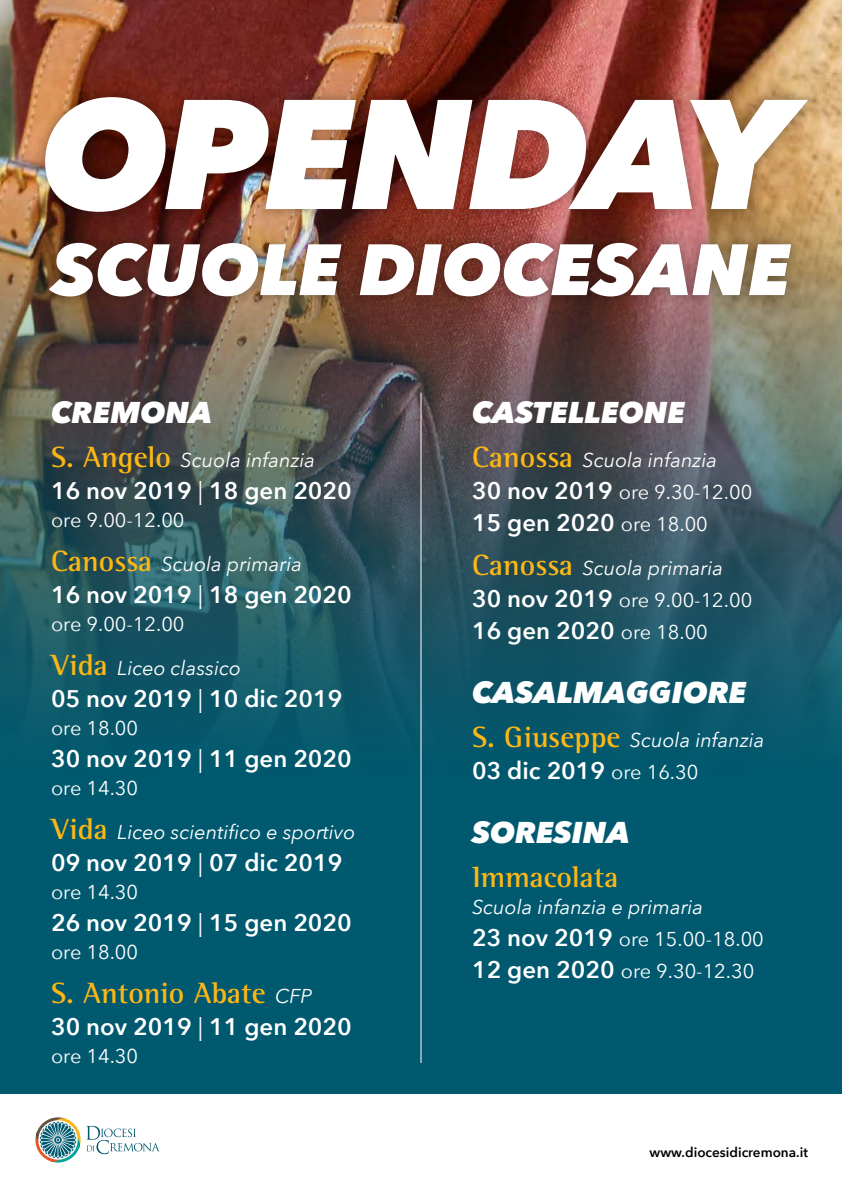
<style>
.page{position:relative;width:842px;height:1191px;background:#fff}
.page>*{position:absolute;margin:0;border:0;box-sizing:border-box;transform-origin:0 0}
.t1{font:italic 800 154.1px "Avenir Next";letter-spacing:-.03em;color:#fff}
.t2{font:italic 800 71.7px "Avenir Next";color:#fff}
.t3{font:italic 800 30px "Avenir Next";color:#fff}
.t4{font:700 30px "Rotis Semi Serif";color:#fdb714}
.t5{font:600 24px "Avenir Next";color:#fff}
.t6{font:italic 20px/32px "Avenir Next";color:#fff}
.t7{font:20px/32px "Avenir Next";color:#fff}
.t8{font:600 13.5px "Avenir Next";color:#000}
.s1{font-family:"Rotis Semi Serif";font-weight:700;font-style:normal;font-size:30px;color:#fdb714}
.s2{font-weight:400}
.s3{font-family:"Avenir Next";font-weight:400;font-style:italic;font-size:20px;color:#fff}
.s4{font-weight:600;font-style:normal;font-size:24px}
.s5{font-style:normal}
.s6{font-weight:400;font-size:20px}
.s7{font-style:italic}
.s8{font-weight:600;font-size:24px}
</style>
<div class="page">
<img style="left:0;top:0;width:842px;height:137px">
<img style="left:0;top:137px;width:842px;height:957px">
<svg style="left:35px;top:1117px;width:125px;height:45px"></svg>
<div style="left:33px;top:85px;width:786px;height:224px;background:#000;opacity:.35"></div>
<hr style="left:421px;top:393px;width:1px;height:670px;background:#fff">
<h1 class="t1" style="left:40px;top:60px;width:752px">OPENDAY</h1>
<h2 class="t2" style="left:52px;top:225px;width:740px">SCUOLE DIOCESANE</h2>
<h3 class="t3" style="left:51px;top:394px;width:163px">CREMONA</h3>
<p class="t6" style="left:51px;top:443px;width:266px"><span class="s1">S. Angelo</span> Scuola infanzia</p>
<p class="t5" style="left:51px;top:470px;width:302px">16 nov 2019 <span class="s2">|</span> 18 gen 2020</p>
<p class="t7" style="left:51px;top:503px;width:135px">ore 9.00-12.00</p>
<p class="t6" style="left:51px;top:547px;width:253px"><span class="s1">Canossa</span> Scuola primaria</p>
<p class="t5" style="left:51px;top:574px;width:302px">16 nov 2019 <span class="s2">|</span> 18 gen 2020</p>
<p class="t7" style="left:51px;top:607px;width:135px">ore 9.00-12.00</p>
<p class="t6" style="left:51px;top:651px;width:192px"><span class="s1">Vida</span> Liceo classico</p>
<p class="t5" style="left:51px;top:678px;width:293px">05 nov 2019 <span class="s2">|</span> 10 dic 2019</p>
<p class="t7" style="left:51px;top:711px;width:89px">ore 18.00</p>
<p class="t5" style="left:51px;top:738px;width:302px">30 nov 2019 <span class="s2">|</span> 11 gen 2020</p>
<p class="t7" style="left:51px;top:771px;width:89px">ore 14.30</p>
<p class="t6" style="left:51px;top:815px;width:306px"><span class="s1">Vida</span> Liceo scientifico e sportivo</p>
<p class="t5" style="left:51px;top:842px;width:293px">09 nov 2019 <span class="s2">|</span> 07 dic 2019</p>
<p class="t7" style="left:51px;top:875px;width:89px">ore 14.30</p>
<p class="t5" style="left:51px;top:902px;width:302px">26 nov 2019 <span class="s2">|</span> 15 gen 2020</p>
<p class="t7" style="left:51px;top:935px;width:89px">ore 18.00</p>
<h3 class="t4" style="left:51px;top:975px;width:263px">S. Antonio Abate <span class="s3">CFP</span></h3>
<p class="t5" style="left:51px;top:1006px;width:302px">30 nov 2019 <span class="s2">|</span> 11 gen 2020</p>
<p class="t7" style="left:51px;top:1039px;width:89px">ore 14.30</p>
<h3 class="t3" style="left:472px;top:394px;width:215px">CASTELLEONE</h3>
<p class="t6" style="left:472px;top:443px;width:282px"><span class="s1">Canossa</span> Scuola infanzia<br><span class="s4">30 nov 2019</span> <span class="s5">ore 9.30-12.00</span></p>
<p class="t5" style="left:472px;top:502px;width:237px">15 gen 2020 <span class="s6">ore 18.00</span></p>
<p class="t6" style="left:472px;top:551px;width:282px"><span class="s1">Canossa</span> Scuola primaria<br><span class="s4">30 nov 2019</span> <span class="s5">ore 9.00-12.00</span></p>
<p class="t5" style="left:472px;top:610px;width:237px">16 gen 2020 <span class="s6">ore 18.00</span></p>
<h3 class="t3" style="left:472px;top:674px;width:276px">CASALMAGGIORE</h3>
<p class="t6" style="left:472px;top:723px;width:294px"><span class="s1">S. Giuseppe</span> Scuola infanzia</p>
<p class="t5" style="left:472px;top:750px;width:228px">03 dic 2019 <span class="s6">ore 16.30</span></p>
<h3 class="t3" style="left:472px;top:814px;width:159px">SORESINA</h3>
<h3 class="t4" style="left:472px;top:859px;width:148px">Immacolata</h3>
<p class="t7" style="left:472px;top:890px;width:293px"><span class="s7">Scuola infanzia e primaria<br></span><span class="s8">23 nov 2019</span> ore 15.00-18.00<br><span class="s8">12 gen 2020</span> ore 9.30-12.30</p>
<p class="t8" style="left:649px;top:1140px;width:160px">www.diocesidicremona.it</p>
</div>
